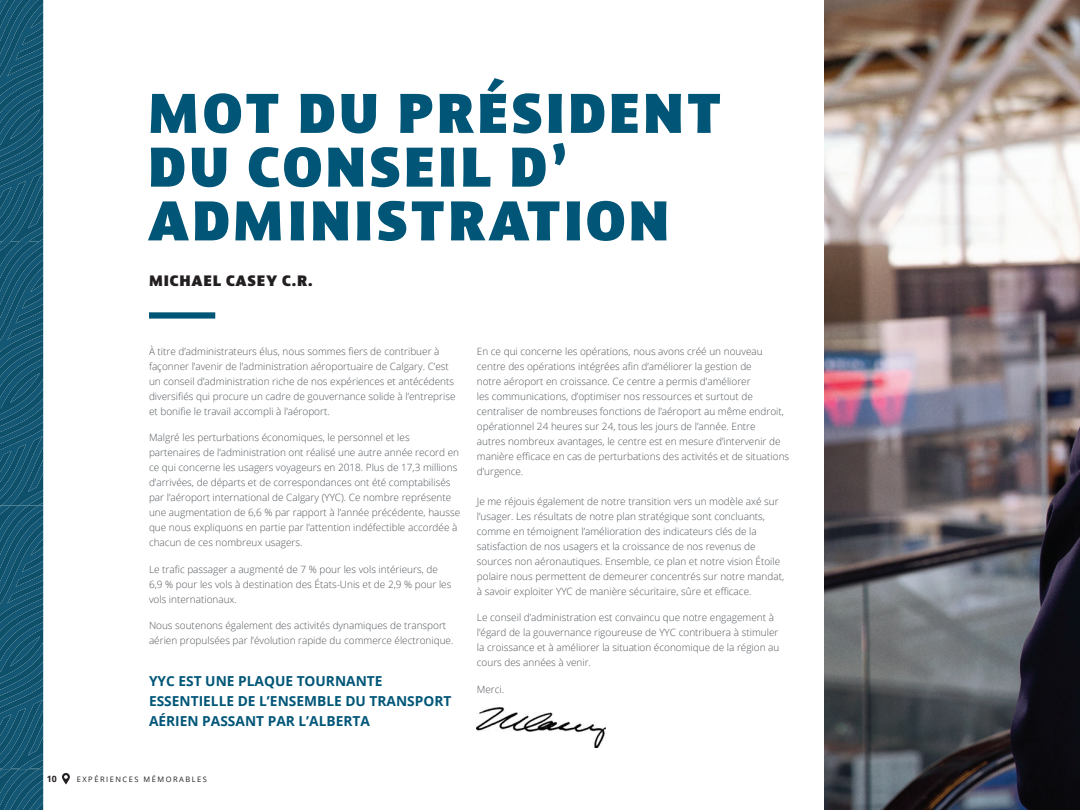
<style>
.page{position:relative;width:1080px;height:810px;background:#fff}
.page>*{position:absolute;margin:0;border:0;box-sizing:border-box;transform-origin:0 0}
.t1{font:800 60px/53.8px "Arrival";letter-spacing:.05em;color:#015677}
.t2{font:800 16.25px "Arrival";letter-spacing:.05em;color:#231f20}
.t3{font:700 13.75px/20px "Open Sans";color:#015677}
.t4{font:300 10px/15px "Open Sans";color:#51555b}
.t5{font:700 8.75px "Open Sans";color:#231f20}
.t6{font:7.5px "Open Sans";letter-spacing:.2em;color:#231f20}
</style>
<div class="page">
<svg style="left:62px;top:773px;width:8px;height:12px"></svg>
<div style="left:149px;top:312px;width:66px;height:7px;background:#015677"></div>
<svg style="left:0;top:0;width:43px;height:810px;background:#185872"></svg>
<img style="left:477px;top:707px;width:128px;height:41px">
<img style="left:824px;top:0;width:256px;height:810px">
<h1 class="t1" style="left:148px;top:86px;width:575px">MOT DU PRÉSIDENT<br>DU CONSEIL D’<br>ADMINISTRATION</h1>
<h2 class="t2" style="left:149px;top:271px;width:165px">MICHAEL CASEY C.R.</h2>
<p class="t4" style="left:149px;top:344px;width:308px">À titre d’administrateurs élus, nous sommes fiers de contribuer à façonner l’avenir de l’administration aéroportuaire de Calgary. C’est un conseil d’administration riche de nos expériences et antécédents diversifiés qui procure un cadre de gouvernance solide à l’entreprise et bonifie le travail accompli à l’aéroport.</p>
<p class="t4" style="left:149px;top:430px;width:313px">Malgré les perturbations économiques, le personnel et les partenaires de l’administration ont réalisé une autre année record en ce qui concerne les usagers voyageurs en 2018. Plus de 17,3 millions d’arrivées, de départs et de correspondances ont été comptabilisés par l’aéroport international de Calgary (YYC). Ce nombre représente une augmentation de 6,6 % par rapport à l’année précédente, hausse que nous expliquons en partie par l’attention indéfectible accordée à chacun de ces nombreux usagers.</p>
<p class="t4" style="left:149px;top:561px;width:304px">Le trafic passager a augmenté de 7 % pour les vols intérieurs, de<br>6,9 % pour les vols à destination des États-Unis et de 2,9 % pour les vols internationaux.</p>
<p class="t4" style="left:149px;top:617px;width:306px">Nous soutenons également des activités dynamiques de transport aérien propulsées par l’évolution rapide du commerce électronique.</p>
<h3 class="t3" style="left:149px;top:671px;width:304px">YYC EST UNE PLAQUE TOURNANTE<br>ESSENTIELLE DE L’ENSEMBLE DU TRANSPORT<br>AÉRIEN PASSANT PAR L’ALBERTA</h3>
<p class="t4" style="left:477px;top:344px;width:314px">En ce qui concerne les opérations, nous avons créé un nouveau centre des opérations intégrées afin d’améliorer la gestion de<br>notre aéroport en croissance. Ce centre a permis d’améliorer<br>les communications, d’optimiser nos ressources et surtout de centraliser de nombreuses fonctions de l’aéroport au même endroit, opérationnel 24 heures sur 24, tous les jours de l’année. Entre<br>autres nombreux avantages, le centre est en mesure d’intervenir de manière efficace en cas de perturbations des activités et de situations d’urgence.</p>
<p class="t4" style="left:477px;top:494px;width:309px">Je me réjouis également de notre transition vers un modèle axé sur l’usager. Les résultats de notre plan stratégique sont concluants, comme en témoignent l’amélioration des indicateurs clés de la satisfaction de nos usagers et la croissance de nos revenus de sources non aéronautiques. Ensemble, ce plan et notre vision Étoile polaire nous permettent de demeurer concentrés sur notre mandat, à savoir exploiter YYC de manière sécuritaire, sûre et efficace.</p>
<p class="t4" style="left:477px;top:610px;width:304px">Le conseil d’administration est convaincu que notre engagement à l’égard de la gouvernance rigoureuse de YYC contribuera à stimuler la croissance et à améliorer la situation économique de la région au cours des années à venir.</p>
<p class="t4" style="left:477px;top:681px;width:29px">Merci.</p>
<p class="t5" style="left:47px;top:773px;width:11px">10</p>
<p class="t6" style="left:77px;top:774px;width:132px">EXPÉRIENCES MÉMORABLES</p>
</div>
